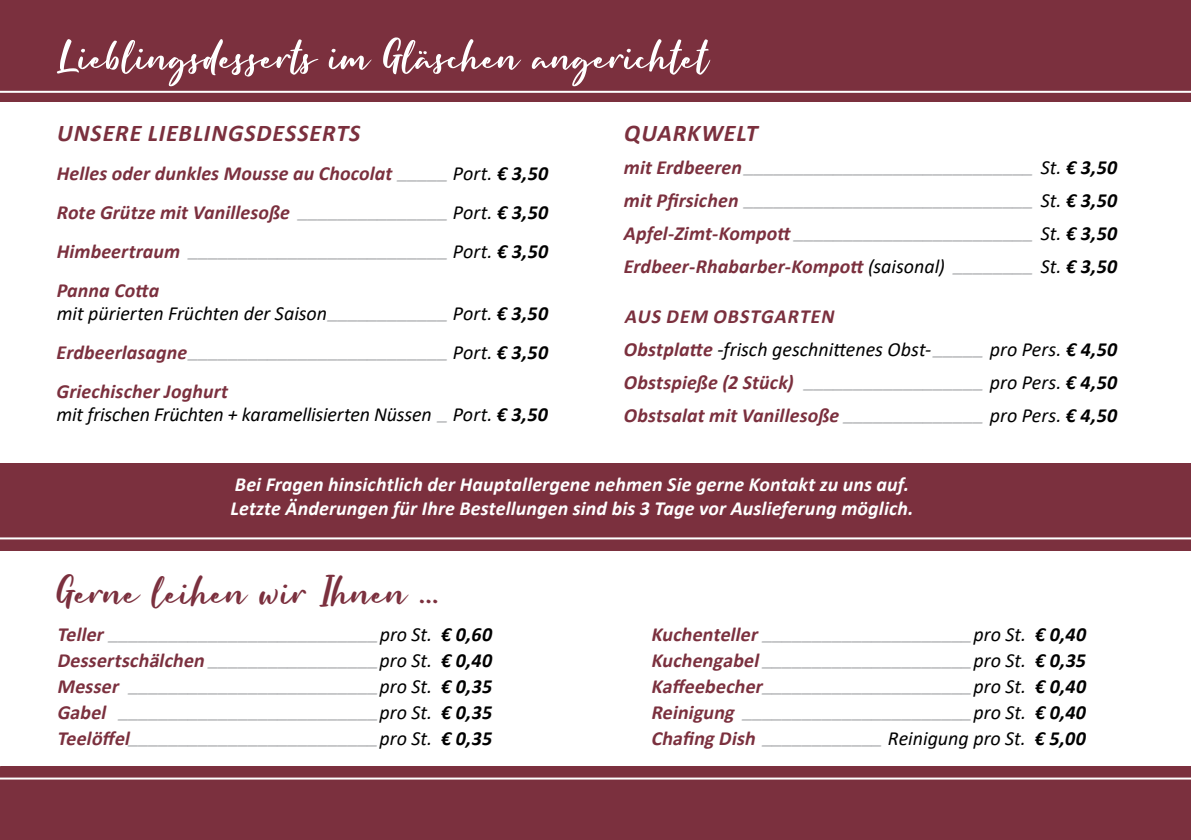
<style>
.page{position:relative;width:1191px;height:840px;background:#fff}
.page>*{position:absolute;margin:0;border:0;box-sizing:border-box;transform-origin:0 0}
.t1{font:44px "Hoffermond";color:#7b303e}
.t2{font:italic 700 24px "Calibri";letter-spacing:.035em;color:#7b303e}
.t3{font:italic 300 20px/26px "Calibri";color:#939598;text-align:justify}
.t4{font:italic 700 20px/33px "Calibri";letter-spacing:.005em;color:#7b303e}
.t5{font:italic 20px/36.8px "Calibri";letter-spacing:-.005em;color:#000}
.t6{font:italic 700 20px/24px "Calibri";letter-spacing:.005em;color:#fff}
.s1{font-weight:300;color:#939598}
.s2{font-weight:400;color:#000}
.s3{color:#000}
.s4{font-weight:700;color:#7b303e}
.s5{font-weight:700;color:#000}
.s6{font-weight:700}
.s7{font-style:inherit}
</style>
<div class="page">
<div style="left:0;top:0;width:1191px;height:839px;background:#7b303e"></div>
<hr style="left:0;top:91px;width:1191px;height:2px;background:#fff">
<hr style="left:0;top:777px;width:1191px;height:2px;background:#fff">
<div style="left:0;top:102px;width:1191px;height:360px;background:#fff"></div>
<div style="left:0;top:551px;width:1191px;height:214px;background:#fff"></div>
<svg style="left:57px;top:37px;width:653px;height:49px"></svg>
<hr style="left:0;top:537px;width:1191px;height:2px;background:#fff">
<p class="t2" style="left:57px;top:116px;width:48px">Unsere</p>
<p class="t2" style="left:148px;top:116px;width:23px">Liebli</p>
<p class="t2" style="left:211px;top:116px;width:31px">ngsdesserts</p>
<p class="t4" style="left:57px;top:153px;width:493px;line-height:38.8px">Helles oder dunkles Mousse au Chocolat <span class="s1">_____</span> <span class="s2">Port.</span> <span class="s3">€ 3,50<br></span>Rote Grütze mit Vanillesoße <span class="s1">_______________</span> <span class="s2">Port.</span> <span class="s3">€ 3,50</span></p>
<p class="t3" style="left:57px;top:229px;width:493px;line-height:40.8px"><span class="s4">Himbeertraum</span> __________________________ <span class="s2">Port.</span> <span class="s5">€ 3,50<br></span><span class="s4">Panna Cotta</span></p>
<p class="t5" style="left:57px;top:294px;width:493px">mit pürierten Früchten der Saison<span class="s1">____________</span> Port. <span class="s6">€ 3,50<br></span><span class="s4">Erdbeerlasagne</span><span class="s1">__________________________</span> Port. <span class="s6">€ 3,50</span></p>
<p class="t5" style="left:57px;top:379px;width:493px;line-height:23px"><span class="s4">Griechischer Joghurt<br></span>mit frischen Früchten + karamellisierten Nüssen <span class="s1">_</span> Port. <span class="s6">€ 3,50</span></p>
<p class="t2" style="left:624px;top:116px;width:49px">Quarkwelt</p>
<p class="t3" style="left:624px;top:149px;width:495px;line-height:33px"><span class="s4">mit Erdbeeren</span> _____________________________ <span class="s2">St.</span> <span class="s5">€ 3,50 </span><span class="s4">mit Pfirsichen</span> _____________________________ <span class="s2">St.</span> <span class="s5">€ 3,50<br></span><span class="s4">Apfel-Zimt-Kompott</span> ________________________ <span class="s2">St.</span> <span class="s5">€ 3,50</span></p>
<p class="t4" style="left:624px;top:249px;width:495px">Erdbeer-Rhabarber-Kompott <span class="s2">(saisonal)</span> <span class="s1">________</span> <span class="s2">St.</span> <span class="s3">€ 3,50</span></p>
<p class="t4" style="left:624px;top:299px;width:495px"><span class="s7">Aus dem Obstgarten<br></span>Obstplatte <span class="s2">-frisch geschnittenes Obst-</span> <span class="s1">_____</span> <span class="s2">pro Pers.</span> <span class="s3">€ 4,50<br></span>Obstspieße (2 Stück) <span class="s1">__________________</span> <span class="s2">pro Pers.</span> <span class="s3">€ 4,50<br></span>Obstsalat mit Vanillesoße <span class="s1">______________</span> <span class="s2">pro Pers.</span> <span class="s3">€ 4,50</span></p>
<p class="t6" style="left:231px;top:471px;width:684px">Bei Fragen hinsichtlich der Hauptallergene nehmen Sie gerne Kontakt zu uns auf.<br>Letzte Änderungen für Ihre Bestellungen sind bis 3 Tage vor Auslieferung möglich.</p>
<h1 class="t1" style="left:57px;top:562px;width:385px">Gerne leihen wir Ihnen ...</h1>
<p class="t3" style="left:57px;top:618px;width:437px"><span class="s4">Teller</span>___________________________<span class="s2">pro St.</span> <span class="s5">€ 0,60<br></span><span class="s4">Dessertschälchen</span>_________________<span class="s2">pro St.</span> <span class="s5">€ 0,40<br></span><span class="s4">Messer</span> _________________________<span class="s2">pro St.</span> <span class="s5">€ 0,35<br></span><span class="s4">Gabel</span> __________________________<span class="s2">pro St.</span> <span class="s5">€ 0,35<br></span><span class="s4">Teelöffel</span>_________________________<span class="s2">pro St.</span> <span class="s5">€ 0,35</span></p>
<p class="t3" style="left:650px;top:618px;width:437px"><span class="s4">Kuchenteller</span>_____________________<span class="s2">pro St.</span> <span class="s5">€ 0,40<br></span><span class="s4">Kuchengabel</span>_____________________<span class="s2">pro St.</span> <span class="s5">€ 0,35<br></span><span class="s4">Kaffeebecher</span>_____________________<span class="s2">pro St.</span> <span class="s5">€ 0,40<br></span><span class="s4">Reinigung</span> _______________________<span class="s2">pro St.</span> <span class="s5">€ 0,40</span></p>
<p class="t5" style="left:650px;top:718px;width:437px"><span class="s4">ChafingDish</span> <span class="s1">____________</span> Reinigung pro St. <span class="s6">€ 5,00</span></p>
</div>
